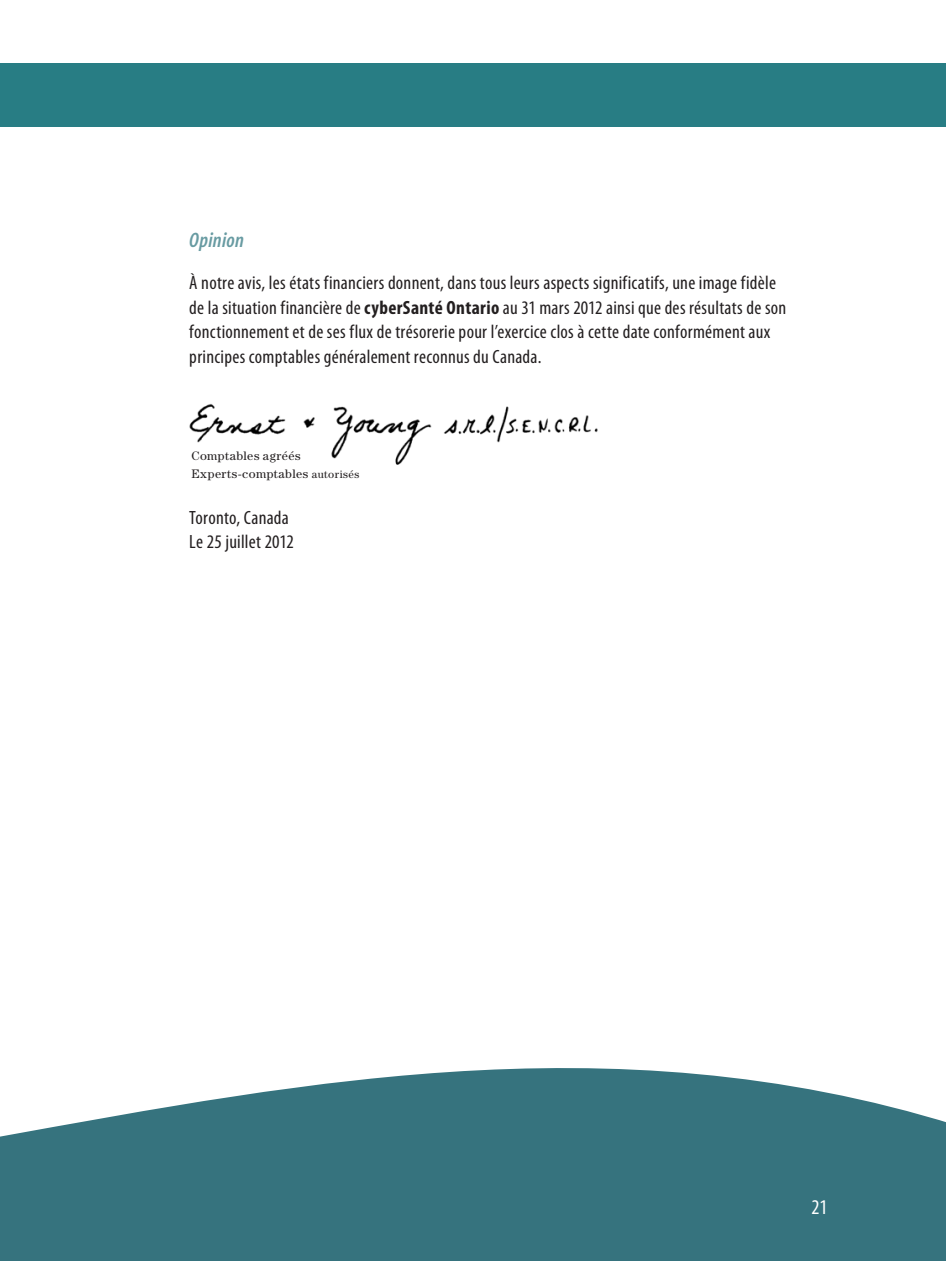
<style>
.page{position:relative;width:946px;height:1261px;background:#fff}
.page>*{position:absolute;margin:0;border:0;box-sizing:border-box;transform-origin:0 0}
.headers_3{font:21px "Myriad MM It 565 300";letter-spacing:.015em;color:#689ba2}
.t1{font:condensed 21px "Myriad Pro";color:#fff}
.body{font:condensed 19.25px/24.5px "Myriad Pro";letter-spacing:.015em;color:#231f20}
.body-2{font:12.42px/17.8px "Century";letter-spacing:.035em;color:#231f20}
.s1{font-weight:700}
.s2{font-size:11.03px}
</style>
<div class="page">
<svg style="left:0;top:1068px;width:945px;height:192px;background:#4d838d"></svg>
<div style="left:0;top:63px;width:945px;height:63px;background:#287d84"></div>
<img style="left:189px;top:404px;width:409px;height:61px">
<div style="left:158px;top:445px;width:170px;height:40px;background:#fff"></div>
<div style="left:290px;top:464px;width:76px;height:21px;background:#fff"></div>
<p class="headers_3" style="left:189px;top:230px;width:56px">Opinion</p>
<p class="body" style="left:189px;top:271px;width:598px">À notre avis, les états financiers donnent, dans tous leurs aspects significatifs, une image fidèle de la situation financière de <span class="s1">cyberSanté Ontario</span> au 31 mars 2012 ainsi que des résultats de son fonctionnement et de ses flux de trésorerie pour l’exercice clos à cette date conformément aux principes comptables généralement reconnus du Canada.</p>
<p class="body-2" style="left:191px;top:446px;width:169px">Comptables agréés<br>Experts-comptables <span class="s2">autorisés</span></p>
<p class="body" style="left:189px;top:505px;width:106px">Toronto, Canada<br>Le 25 juillet 2012</p>
<p class="t1" style="left:811px;top:1195px;width:18px">21</p>
</div>
